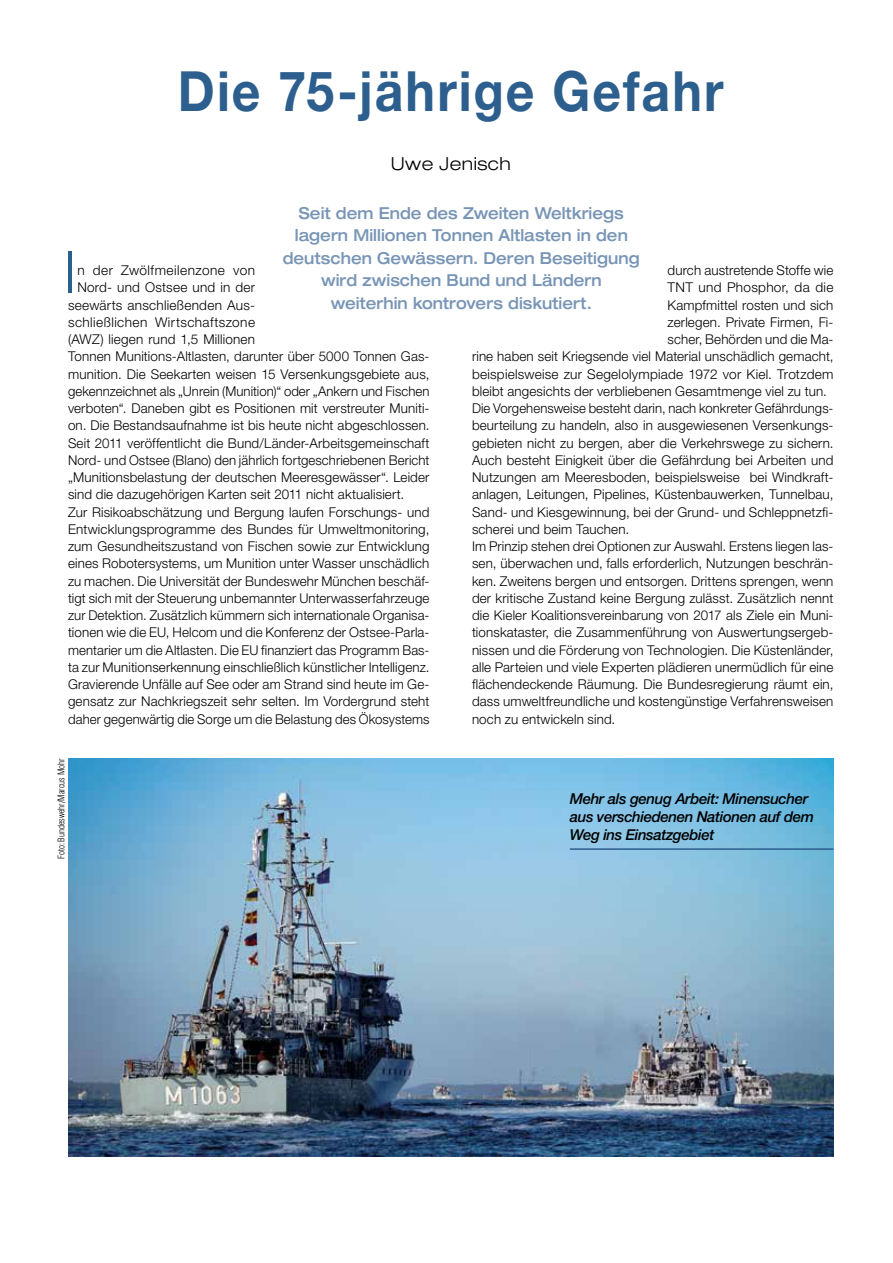
<style>
.page{position:relative;width:893px;height:1263px;background:#fff}
.page>*{position:absolute;margin:0;border:0;box-sizing:border-box;transform-origin:0 0}
.t1{font:200 60.75px "The Sans B2";color:#2c5e8e}
.t2{font:700 55.5px "Helvetica Neue";letter-spacing:.04em;color:#2c5e8e;scale:.9 1}
.t3{font:300 expanded 18px "Helvetica Neue";letter-spacing:.025em;color:#000}
.t4{font:500 expanded 16.5px/22.5px "Helvetica Neue";color:#7895b6;text-align:center;scale:.9 1}
.t5{font:italic 500 15px/18px "Helvetica Neue";letter-spacing:-.025em;color:#000}
.t6{font:300 13.5px "Helvetica Neue";letter-spacing:.01em;color:#000}
.t7{font:300 13.5px "Helvetica Neue";letter-spacing:.03em;color:#000}
.t8{font:300 13.5px "Helvetica Neue";letter-spacing:.035em;color:#000}
.t9{font:300 condensed 9px "Helvetica";color:#000}
</style>
<div class="page">
<img style="left:68px;top:758px;width:765px;height:399px">
<hr style="left:570px;top:848px;width:263px;height:2px;background:#2c5e8e">
<p class="t2" style="left:178px;top:57px;width:608px">Die 75-jährige Gefahr</p>
<p class="t3" style="left:391px;top:152px;width:121px">Uwe Jenisch</p>
<p class="t4" style="left:283px;top:201px;width:398px">Seit dem Ende des Zweiten Weltkriegs lagern Millionen Tonnen Altlasten in den deutschen Gewässern. Deren Beseitigung wird zwischen Bund und Ländern weiterhin kontrovers diskutiert.</p>
<p class="t1" style="left:62px;top:241px;width:17px">I</p>
<p class="t6" style="left:668px;top:262px;width:167px">durch austretende Stoffe wie</p>
<p class="t6" style="left:668px;top:279px;width:167px">TNT und Phosphor, da die</p>
<p class="t6" style="left:668px;top:296px;width:167px">Kampfmittel rosten und sich</p>
<p class="t6" style="left:668px;top:314px;width:167px">zerlegen. Private Firmen, Fi-</p>
<p class="t6" style="left:668px;top:331px;width:167px">scher, Behörden und die Ma-</p>
<p class="t6" style="left:472px;top:348px;width:363px">rine haben seit Kriegsende viel Material unschädlich gemacht,</p>
<p class="t6" style="left:472px;top:365px;width:363px">beispielsweise zur Segelolympiade 1972 vor Kiel. Trotzdem</p>
<p class="t6" style="left:472px;top:383px;width:356px">bleibt angesichts der verbliebenen Gesamtmenge viel zu tun.</p>
<p class="t6" style="left:472px;top:400px;width:363px">Die Vorgehensweise besteht darin, nach konkreter Gefährdungs-</p>
<p class="t6" style="left:472px;top:417px;width:363px">beurteilung zu handeln, also in ausgewiesenen Versenkungs-</p>
<p class="t6" style="left:472px;top:434px;width:363px">gebieten nicht zu bergen, aber die Verkehrswege zu sichern.</p>
<p class="t6" style="left:472px;top:452px;width:363px">Auch besteht Einigkeit über die Gefährdung bei Arbeiten und</p>
<p class="t6" style="left:472px;top:469px;width:363px">Nutzungen am Meeresboden, beispielsweise bei Windkraft-</p>
<p class="t6" style="left:472px;top:486px;width:363px">anlagen, Leitungen, Pipelines, Küstenbauwerken, Tunnelbau,</p>
<p class="t6" style="left:472px;top:503px;width:363px">Sand- und Kiesgewinnung, bei der Grund- und Schleppnetzfi-</p>
<p class="t6" style="left:472px;top:521px;width:159px">scherei und beim Tauchen.</p>
<p class="t6" style="left:472px;top:538px;width:363px">Im Prinzip stehen drei Optionen zur Auswahl. Erstens liegen las-</p>
<p class="t6" style="left:472px;top:555px;width:363px">sen, überwachen und, falls erforderlich, Nutzungen beschrän-</p>
<p class="t6" style="left:472px;top:572px;width:363px">ken. Zweitens bergen und entsorgen. Drittens sprengen, wenn</p>
<p class="t6" style="left:472px;top:590px;width:363px">der kritische Zustand keine Bergung zulässt. Zusätzlich nennt</p>
<p class="t6" style="left:472px;top:607px;width:363px">die Kieler Koalitionsvereinbarung von 2017 als Ziele ein Muni-</p>
<p class="t6" style="left:472px;top:624px;width:363px">tionskataster, die Zusammenführung von Auswertungsergeb-</p>
<p class="t6" style="left:472px;top:641px;width:363px">nissen und die Förderung von Technologien. Die Küstenländer,</p>
<p class="t6" style="left:472px;top:659px;width:363px">alle Parteien und viele Experten plädieren unermüdlich für eine</p>
<p class="t6" style="left:472px;top:676px;width:363px">flächendeckende Räumung. Die Bundesregierung räumt ein,</p>
<p class="t6" style="left:472px;top:693px;width:363px">dass umweltfreundliche und kostengünstige Verfahrensweisen</p>
<p class="t6" style="left:472px;top:710px;width:145px">noch zu entwickeln sind.</p>
<p class="t8" style="left:77px;top:262px;width:179px">n der Zwölfmeilenzone von</p>
<p class="t6" style="left:77px;top:279px;width:179px">Nord- und Ostsee und in der</p>
<p class="t6" style="left:68px;top:296px;width:189px">seewärts anschließenden Aus-</p>
<p class="t7" style="left:68px;top:314px;width:189px">schließlichen Wirtschaftszone</p>
<p class="t6" style="left:68px;top:331px;width:189px">(AWZ) liegen rund 1,5 Millionen</p>
<p class="t6" style="left:68px;top:348px;width:363px">Tonnen Munitions-Altlasten, darunter über 5000 Tonnen Gas-</p>
<p class="t6" style="left:68px;top:365px;width:363px">munition. Die Seekarten weisen 15 Versenkungsgebiete aus,</p>
<p class="t6" style="left:68px;top:383px;width:363px">gekennzeichnet als „Unrein (Munition)“ oder „Ankern und Fischen</p>
<p class="t6" style="left:68px;top:400px;width:363px">verboten“. Daneben gibt es Positionen mit verstreuter Muniti-</p>
<p class="t6" style="left:68px;top:417px;width:363px">on. Die Bestandsaufnahme ist bis heute nicht abgeschlossen.</p>
<p class="t6" style="left:68px;top:434px;width:363px">Seit 2011 veröffentlicht die Bund/Länder-Arbeitsgemeinschaft</p>
<p class="t6" style="left:68px;top:452px;width:363px">Nord- und Ostsee (Blano) den jährlich fortgeschriebenen Bericht</p>
<p class="t6" style="left:68px;top:469px;width:363px">„Munitionsbelastung der deutschen Meeresgewässer“. Leider</p>
<p class="t6" style="left:68px;top:486px;width:338px">sind die dazugehörigen Karten seit 2011 nicht aktualisiert.</p>
<p class="t6" style="left:68px;top:503px;width:363px">Zur Risikoabschätzung und Bergung laufen Forschungs- und</p>
<p class="t6" style="left:68px;top:521px;width:363px">Entwicklungsprogramme des Bundes für Umweltmonitoring,</p>
<p class="t6" style="left:68px;top:538px;width:363px">zum Gesundheitszustand von Fischen sowie zur Entwicklung</p>
<p class="t6" style="left:68px;top:555px;width:363px">eines Robotersystems, um Munition unter Wasser unschädlich</p>
<p class="t6" style="left:68px;top:572px;width:363px">zu machen. Die Universität der Bundeswehr München beschäf-</p>
<p class="t6" style="left:68px;top:590px;width:363px">tigt sich mit der Steuerung unbemannter Unterwasserfahrzeuge</p>
<p class="t6" style="left:68px;top:607px;width:363px">zur Detektion. Zusätzlich kümmern sich internationale Organisa-</p>
<p class="t6" style="left:68px;top:624px;width:363px">tionen wie die EU, Helcom und die Konferenz der Ostsee-Parla-</p>
<p class="t6" style="left:68px;top:641px;width:363px">mentarier um die Altlasten. Die EU finanziert das Programm Bas-</p>
<p class="t6" style="left:68px;top:659px;width:363px">ta zur Munitionserkennung einschließlich künstlicher Intelligenz.</p>
<p class="t6" style="left:68px;top:676px;width:363px">Gravierende Unfälle auf See oder am Strand sind heute im Ge-</p>
<p class="t6" style="left:68px;top:693px;width:363px">gensatz zur Nachkriegszeit sehr selten. Im Vordergrund steht</p>
<p class="t6" style="left:68px;top:710px;width:363px">daher gegenwärtig die Sorge um die Belastung des Ökosystems</p>
<p class="t9" style="left:56px;top:859px;width:103px;rotate:-90deg">Foto: Bundeswehr/Marcus Mohr</p>
<p class="t5" style="left:570px;top:789px;width:246px">Mehr als genug Arbeit: Minensucher aus verschiedenen Nationen auf dem<br>Weg ins Einsatzgebiet</p>
</div>
